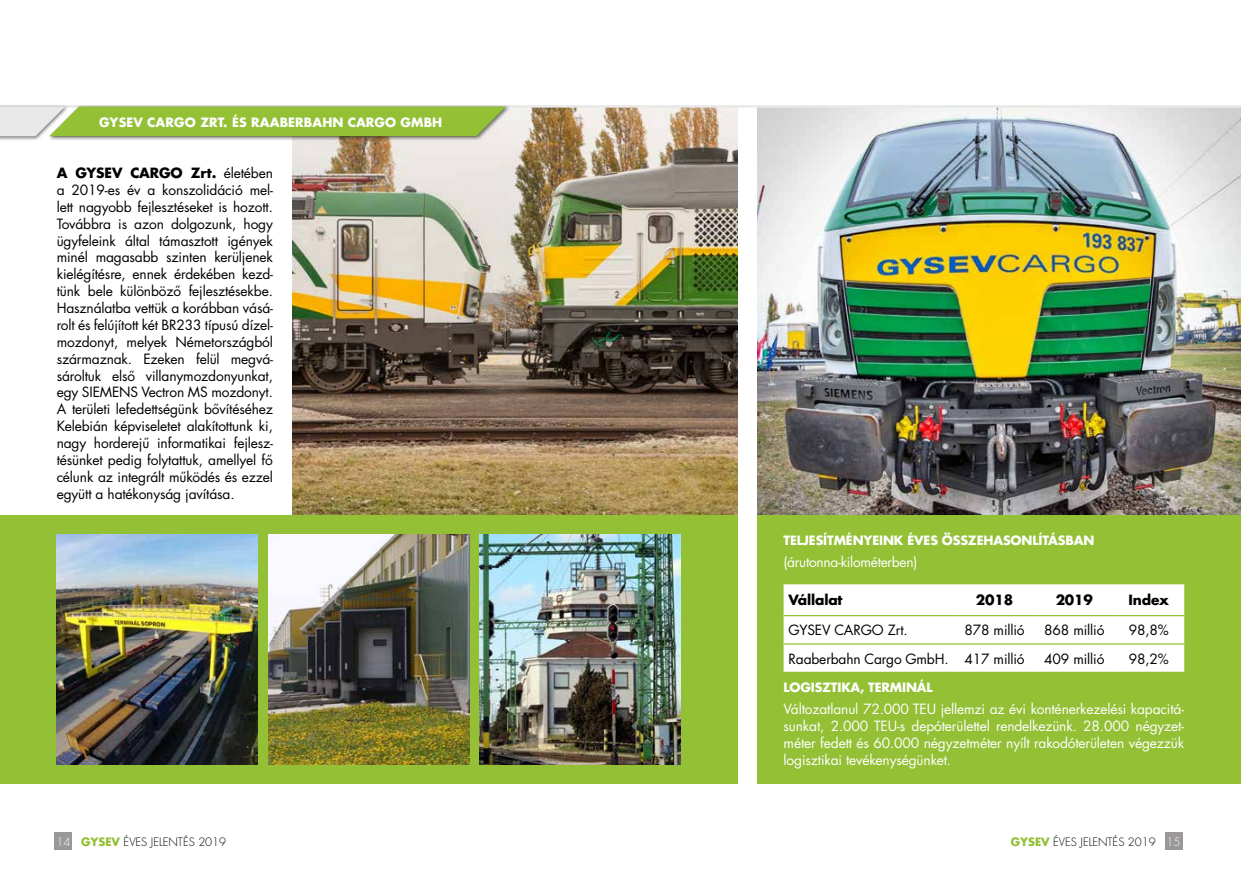
<style>
.page{position:relative;width:1241px;height:890px;background:#fff}
.page>*{position:absolute;margin:0;border:0;box-sizing:border-box;transform-origin:0 0}
.t1{font:13.75px/16.9px "Futura LT Pro";letter-spacing:-.01em;color:#000;text-align:justify}
.t2{font:13.75px/16.9px "Futura LT Pro";letter-spacing:-.01em;color:#fff;text-align:justify}
.t3{font:700 13.75px "Futura LT Pro";letter-spacing:-.01em;color:#000}
.t4{font:700 12.5px "Futura LT Pro";letter-spacing:-.01em;color:#fff}
.t5{font:700 12.5px "Futura LT Pro";letter-spacing:.01em;color:#fff}
.t6{font:300 11.25px "Futura LT Pro";color:#000}
.s1{font-weight:700}
.s2{color:#fff}
.s3{font-weight:700;color:#93c035}
</style>
<div class="page">
<div style="left:55px;top:832px;width:17px;height:18px;background:#9a9998"></div>
<div style="left:1164px;top:832px;width:18px;height:18px;background:#9a9998"></div>
<img style="left:757px;top:108px;width:483px;height:407px">
<img style="left:292px;top:108px;width:445px;height:407px">
<div style="left:756px;top:515px;width:484px;height:268px;background:#93c035"></div>
<div style="left:0;top:515px;width:737px;height:268px;background:#93c035"></div>
<div style="left:783px;top:584px;width:400px;height:87px;background:#fff"></div>
<hr style="left:783px;top:615px;width:170px;height:1px;background:#93c035">
<hr style="left:953px;top:615px;width:82px;height:1px;background:#93c035">
<hr style="left:1035px;top:615px;width:78px;height:1px;background:#93c035">
<hr style="left:1113px;top:615px;width:70px;height:1px;background:#93c035">
<hr style="left:783px;top:643px;width:170px;height:1px;background:#93c035">
<hr style="left:953px;top:643px;width:82px;height:1px;background:#93c035">
<hr style="left:1035px;top:643px;width:78px;height:1px;background:#93c035">
<hr style="left:1113px;top:643px;width:70px;height:1px;background:#93c035">
<hr style="left:0;top:105px;width:1240px;height:3px;background:#e9e9e9">
<div style="left:0;top:105px;width:510px;height:36px;background:#000;opacity:.51"></div>
<svg style="left:0;top:106px;width:506px;height:30px;background:#a0c552"></svg>
<img style="left:57px;top:534px;width:200px;height:230px">
<img style="left:480px;top:534px;width:200px;height:230px">
<img style="left:268px;top:534px;width:201px;height:230px">
<p class="t5" style="left:99px;top:112px;width:344px">GYSEV CARGO ZRT. ÉS RAABERBAHN CARGO GMBH</p>
<p class="t1" style="left:57px;top:164px;width:218px"><span class="s1">A GYSEV CARGO Zrt.</span> életében a 2019-es év a konszolidáció mel&shy;lett nagyobb fejlesztéseket is hozott.<br>Továbbra is azon dolgozunk, hogy ügyfeleink által támasztott igények minél magasabb szinten kerüljenek kielégítésre, ennek érdekében kezd&shy;tünk bele különböző fejlesztésekbe.<br>Használatba vettük a korábban vásá&shy;rolt és felújított két BR233 típusú dízel&shy;mozdonyt, melyek Németországból származnak. Ezeken felül megvá&shy;sároltuk első villanymozdonyunkat, egy SIEMENS Vectron MS mozdonyt.<br>A területi lefedettségünk bővítéséhez Kelebián képviseletet alakítottunk ki, nagy horderejű informatikai fejlesz&shy;tésünket pedig folytattuk, amellyel fő célunk az integrált működés és ezzel együtt a hatékonyság javítása.</p>
<p class="t4" style="left:783px;top:531px;width:312px">TELJESÍTMÉNYEINK ÉVES ÖSSZEHASONLÍTÁSBAN</p>
<p class="t2" style="left:783px;top:553px;width:135px">(árutonna-kilométerben)</p>
<p class="t3" style="left:788px;top:589px;width:55px">Vállalat</p>
<p class="t3" style="left:975px;top:589px;width:39px">2018</p>
<p class="t3" style="left:1055px;top:589px;width:39px">2019</p>
<p class="t3" style="left:1128px;top:589px;width:42px">Index</p>
<p class="t1" style="left:788px;top:621px;width:121px">GYSEV CARGO Zrt.</p>
<p class="t1" style="left:964px;top:621px;width:62px">878 millió</p>
<p class="t1" style="left:1044px;top:621px;width:62px">868 millió</p>
<p class="t1" style="left:1128px;top:621px;width:42px">98,8%</p>
<p class="t1" style="left:788px;top:650px;width:237px">Raaberbahn Cargo GmbH. 417 millió</p>
<p class="t1" style="left:1044px;top:650px;width:62px">409 millió</p>
<p class="t1" style="left:1128px;top:650px;width:42px">98,2%</p>
<p class="t4" style="left:783px;top:677px;width:151px">LOGISZTIKA, TERMINÁL</p>
<p class="t2" style="left:783px;top:700px;width:402px">Változatlanul 72.000 TEU jellemzi az évi konténerkezelési kapacitá&shy;sunkat, 2.000 TEU-s depóterülettel rendelkezünk. 28.000 négyzet&shy;méter fedett és 60.000 négyzetméter nyílt rakodóterületen végezzük logisztikai tevékenységünket.</p>
<p class="t6" style="left:56px;top:834px;width:171px"><span class="s2">14</span> <span class="s3">GYSEV</span> ÉVES JELENTÉS 2019</p>
<p class="t6" style="left:1010px;top:834px;width:171px"><span class="s3">GYSEV</span> ÉVES JELENTÉS 2019 <span class="s2">15</span></p>
</div>
